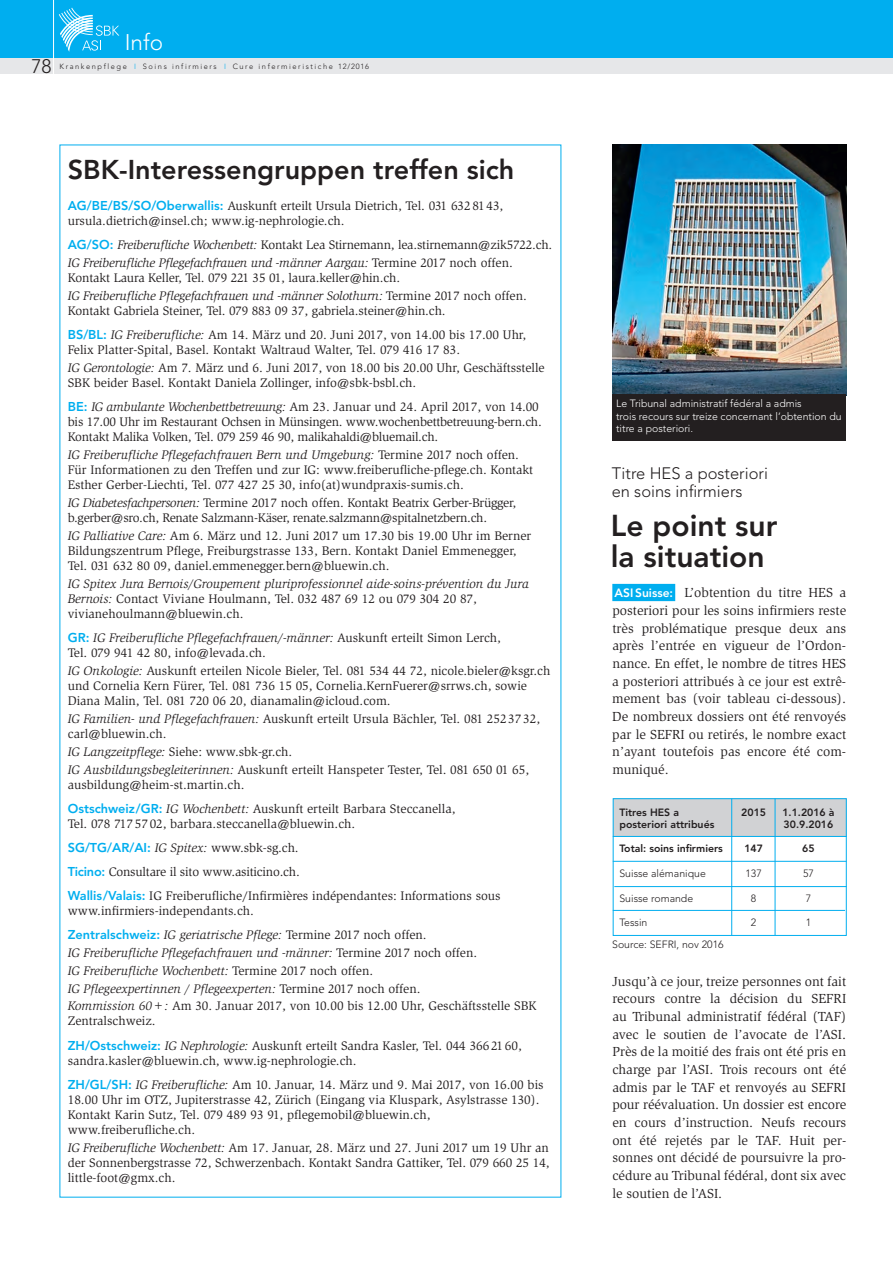
<style>
.page{position:relative;width:893px;height:1263px;background:#fff}
.page>*{position:absolute;margin:0;border:0;box-sizing:border-box;transform-origin:0 0}
.t1{font:800 30px/31.5px "Avenir";color:#231f20}
.t2{font:800 27px "Avenir";color:#231f20}
.t3{font:300 22.5px "Avenir";color:#fff}
.t4{font:300 19.5px "Avenir";color:#231f20}
.t5{font:300 16.5px/18px "Avenir";color:#231f20}
.t6{font:13.5px/17.7px "Slimbach";color:#231f20;text-align:justify}
.t7{font:12.75px/15.1px "Slimbach";color:#231f20}
.t8{font:italic 12.75px/17.7px "Slimbach";color:#231f20}
.t9{font:12.75px/15.1px "Slimbach";letter-spacing:-.025em;color:#231f20}
.t10{font:12.75px/15.1px "Slimbach";letter-spacing:-.02em;color:#231f20}
.t11{font:300 10.5px/12.8px "Avenir";color:#fff}
.t12{font:800 10.5px "Avenir";color:#231f20}
.t13{font:300 10.5px "Avenir";color:#231f20}
.t14{font:300 7.5px "Avenir";letter-spacing:.21em;color:#231f20}
.s1{color:#00aeef}
.s2{font-family:"Avenir";font-weight:800;color:#00aeef}
.s3{font-family:"Avenir";font-weight:800;font-style:normal;color:#00aeef}
.s4{font-style:normal}
.s5{font-style:italic}
.s6{font-family:"Avenir";font-weight:800;font-size:12px;color:#fff}
</style>
<div class="page">
<div style="left:613px;top:798px;width:234px;height:38px;background:#d1d2d4"></div>
<div style="left:0;top:58px;width:893px;height:16px;background:#e6e7e9"></div>
<div style="left:0;top:0;width:893px;height:58px;background:#00aeef"></div>
<hr style="left:53px;top:0;width:1px;height:74px;background:#fff">
<svg style="left:59px;top:8px;width:60px;height:44px"></svg>
<div style="left:612px;top:584px;width:63px;height:17px;background:#00aeef"></div>
<div style="left:613px;top:798px;width:234px;height:138px;border:1px solid #00aeef"></div>
<img style="left:612px;top:145px;width:234px;height:249px">
<hr style="left:613px;top:836px;width:234px;height:1px;background:#00aeef">
<hr style="left:613px;top:861px;width:234px;height:1px;background:#00aeef">
<hr style="left:614px;top:886px;width:233px;height:1px;background:#00aeef">
<hr style="left:613px;top:910px;width:232px;height:1px;background:#00aeef">
<div style="left:612px;top:394px;width:234px;height:47px;background:#231f20"></div>
<hr style="left:731px;top:798px;width:1px;height:137px;background:#00aeef">
<hr style="left:775px;top:799px;width:1px;height:136px;background:#00aeef">
<h3 class="t3" style="left:125px;top:33px;width:40px">Info</h3>
<h3 class="t4" style="left:31px;top:58px;width:22px">78</h3>
<p class="t14" style="left:60px;top:63px;width:311px">Krankenpflege <span class="s1">I</span> Soins infirmiers <span class="s1">I</span> Cure infermieristiche 12/2016</p>
<h2 class="t2" style="left:68px;top:159px;width:448px">SBK-Interessengruppen treffen sich</h2>
<p class="t7" style="left:68px;top:199px;width:437px"><span class="s2">AG/BE/BS/SO/Oberwallis:</span> Auskunft erteilt Ursula Dietrich, Tel. 031 6328143, ursula.dietrich@insel.ch; www.ig-nephrologie.ch.</p>
<p class="t8" style="left:68px;top:237px;width:486px"><span class="s3">AG/SO:</span> Freiberufliche Wochenbett: <span class="s4">Kontakt Lea Stirnemann, lea.stirnemann@zik5722.ch.<br></span>IG Freiberufliche Pflegefachfrauen und -männer Aargau: <span class="s4">Termine 2017 noch offen.</span></p>
<p class="t7" style="left:68px;top:270px;width:461px;line-height:17.7px">Kontakt Laura Keller, Tel. 079 221 35 01, laura.keller@hin.ch.<br><span class="s5">IG Freiberufliche Pflegefachfrauen und -männer Solothurn:</span> Termine 2017 noch offen.</p>
<p class="t7" style="left:68px;top:299px;width:460px;line-height:24.2px">Kontakt Gabriela Steiner, Tel. 079 883 09 37, gabriela.steiner@hin.ch.<br><span class="s2">BS/BL:</span> <span class="s5">IG Freiberufliche:</span> Am 14. März und 20. Juni 2017, von 14.00 bis 17.00 Uhr,</p>
<p class="t7" style="left:68px;top:342px;width:478px;line-height:17.7px">Felix Platter-Spital, Basel. Kontakt Waltraud Walter, Tel. 079 416 17 83.<br><span class="s5">IG Gerontologie:</span> Am 7. März und 6. Juni 2017, von 18.00 bis 20.00 Uhr, Geschäftsstelle</p>
<p class="t7" style="left:68px;top:371px;width:473px;line-height:24.2px">SBK beider Basel. Kontakt Daniela Zollinger, info@sbk-bsbl.ch.<br><span class="s2">BE:</span> <span class="s5">IG ambulante Wochenbettbetreuung:</span> Am 23. Januar und 24. April 2017, von 14.00</p>
<p class="t10" style="left:68px;top:415px;width:475px">bis 17.00 Uhr im Restaurant Ochsen in Münsingen. www.wochenbettbetreuung-bern.ch.<br>Kontakt Malika Volken, Tel. 079 259 46 90, malikahaldi@bluemail.ch.</p>
<p class="t7" style="left:68px;top:448px;width:467px"><span class="s5">IG Freiberufliche Pflegefachfrauen Bern und Umgebung:</span> Termine 2017 noch offen.<br>Für Informationen zu den Treffen und zur IG: www.freiberufliche-pflege.ch. Kontakt<br>Esther Gerber-Liechti, Tel. 077 427 25 30, info(at)wundpraxis-sumis.ch.</p>
<p class="t9" style="left:68px;top:496px;width:450px"><span class="s5">IG Diabetesfachpersonen:</span> Termine 2017 noch offen. Kontakt Beatrix Gerber-Brügger, b.gerber@sro.ch, Renate Salzmann-Käser, renate.salzmann@spitalnetzbern.ch.</p>
<p class="t7" style="left:68px;top:529px;width:465px"><span class="s5">IG Palliative Care:</span> Am 6. März und 12. Juni 2017 um 17.30 bis 19.00 Uhr im Berner<br>Bildungszentrum Pflege, Freiburgstrasse 133, Bern. Kontakt Daniel Emmenegger,<br>Tel. 031 632 80 09, daniel.emmenegger.bern@bluewin.ch.</p>
<p class="t8" style="left:68px;top:577px;width:463px;line-height:15.1px">IG Spitex Jura Bernois/Groupement pluriprofessionnel aide-soins-prévention du Jura<br>Bernois: <span class="s4">Contact Viviane Houlmann, Tel. 032 487 69 12 ou 079 304 20 87, vivianehoulmann@bluewin.ch.</span></p>
<p class="t7" style="left:68px;top:631px;width:435px"><span class="s2">GR:</span> <span class="s5">IG Freiberufliche Pflegefachfrauen/-männer:</span> Auskunft erteilt Simon Lerch,<br>Tel. 079 941 42 80, info@levada.ch.</p>
<p class="t7" style="left:68px;top:664px;width:484px"><span class="s5">IG Onkologie:</span> Auskunft erteilen Nicole Bieler, Tel. 081 534 44 72, nicole.bieler@ksgr.ch und Cornelia Kern Fürer, Tel. 081 736 15 05, Cornelia.KernFuerer@srrws.ch, sowie<br>Diana Malin, Tel. 081 720 06 20, dianamalin@icloud.com.</p>
<p class="t7" style="left:68px;top:712px;width:474px"><span class="s5">IG Familien- und Pflegefachfrauen:</span> Auskunft erteilt Ursula Bächler, Tel. 081 2523732, carl@bluewin.ch.</p>
<p class="t7" style="left:68px;top:744px;width:463px;line-height:17.7px"><span class="s5">IG Langzeitpflege:</span> Siehe: www.sbk-gr.ch.<br><span class="s5">IG Ausbildungsbegleiterinnen:</span> Auskunft erteilt Hanspeter Tester, Tel. 081 650 01 65,</p>
<p class="t7" style="left:68px;top:773px;width:389px;line-height:24.2px">ausbildung@heim-st.martin.ch.<br><span class="s2">Ostschweiz/GR:</span> <span class="s5">IG Wochenbett:</span> Auskunft erteilt Barbara Steccanella,</p>
<p class="t7" style="left:68px;top:813px;width:434px;line-height:24.2px">Tel. 078 7175702, barbara.steccanella@bluewin.ch.<br><span class="s2">SG/TG/AR/AI:</span> <span class="s5">IG Spitex:</span> www.sbk-sg.ch.<br><span class="s2">Ticino:</span> Consultare il sito www.asiticino.ch.<br><span class="s2">Wallis/Valais:</span> IG Freiberufliche/Infirmières indépendantes: Informations sous</p>
<p class="t7" style="left:68px;top:900px;width:360px;line-height:24.2px">www.infirmiers-independants.ch.<br><span class="s2">Zentralschweiz:</span> <span class="s5">IG geriatrische Pflege:</span> Termine 2017 noch offen.</p>
<p class="t8" style="left:68px;top:945px;width:471px">IG Freiberufliche Pflegefachfrauen und -männer: <span class="s4">Termine 2017 noch offen.<br></span>IG Freiberufliche Wochenbett: <span class="s4">Termine 2017 noch offen.<br></span>IG Pflegeexpertinnen / Pflegeexperten: <span class="s4">Termine 2017 noch offen.<br></span>Kommission 60+: <span class="s4">Am 30. Januar 2017, von 10.00 bis 12.00 Uhr, Geschäftsstelle SBK</span></p>
<p class="t7" style="left:68px;top:1010px;width:455px;line-height:24.2px">Zentralschweiz.<br><span class="s2">ZH/Ostschweiz:</span> <span class="s5">IG Nephrologie:</span> Auskunft erteilt Sandra Kasler, Tel. 044 3662160,</p>
<p class="t7" style="left:68px;top:1049px;width:477px;line-height:24.2px">sandra.kasler@bluewin.ch, www.ig-nephrologie.ch.<br><span class="s2">ZH/GL/SH:</span> <span class="s5">IG Freiberufliche:</span> Am 10. Januar, 14. März und 9. Mai 2017, von 16.00 bis</p>
<p class="t7" style="left:68px;top:1093px;width:473px">18.00 Uhr im OTZ, Jupiterstrasse 42, Zürich (Eingang via Kluspark, Asylstrasse 130).<br>Kontakt Karin Sutz, Tel. 079 489 93 91, pflegemobil@bluewin.ch, www.freiberufliche.ch.</p>
<p class="t7" style="left:68px;top:1141px;width:483px;text-align:justify"><span class="s5">IG Freiberufliche Wochenbett:</span> Am 17. Januar, 28. März und 27. Juni 2017 um 19 Uhr an der Sonnenbergstrasse 72, Schwerzenbach. Kontakt Sandra Gattiker, Tel. 079 660 25 14, little-foot@gmx.ch.</p>
<p class="t11" style="left:616px;top:398px;width:227px">Le Tribunal administratif fédéral a admis<br>trois recours sur treize concernant l’obtention du titre a posteriori.</p>
<p class="t5" style="left:612px;top:466px;width:158px">Titre HES a posteriori en soins infirmiers</p>
<h1 class="t1" style="left:611px;top:512px;width:168px">Le point sur la situation</h1>
<p class="t6" style="left:612px;top:585px;width:235px"><span class="s6">ASI Suisse:</span> L’obtention du titre HES a posteriori pour les soins infirmiers reste très problématique presque deux ans après l’entrée en vigueur de l’Ordon&shy;nance. En effet, le nombre de titres HES a posteriori attribués à ce jour est extrê&shy;mement bas (voir tableau ci-dessous).<br>De nombreux dossiers ont été renvoyés par le SEFRI ou retirés, le nombre exact n’ayant toutefois pas encore été com&shy;muniqué.</p>
<p class="t12" style="left:619px;top:808px;width:61px">Titres HES a</p>
<p class="t12" style="left:741px;top:808px;width:26px">2015</p>
<p class="t12" style="left:782px;top:808px;width:54px">1.1.2016 à</p>
<p class="t12" style="left:619px;top:820px;width:96px">posteriori attribués</p>
<p class="t12" style="left:784px;top:820px;width:51px">30.9.2016</p>
<p class="t12" style="left:619px;top:844px;width:105px">Total: soins infirmiers</p>
<p class="t12" style="left:744px;top:844px;width:20px">147</p>
<p class="t12" style="left:802px;top:844px;width:14px">65</p>
<p class="t13" style="left:619px;top:869px;width:88px">Suisse alémanique</p>
<p class="t13" style="left:745px;top:869px;width:18px">137</p>
<p class="t13" style="left:803px;top:869px;width:12px">57</p>
<p class="t13" style="left:619px;top:894px;width:75px">Suisse romande</p>
<p class="t13" style="left:751px;top:894px;width:7px">8</p>
<p class="t13" style="left:806px;top:894px;width:7px">7</p>
<p class="t13" style="left:619px;top:918px;width:30px">Tessin</p>
<p class="t13" style="left:751px;top:918px;width:7px">2</p>
<p class="t13" style="left:806px;top:918px;width:7px">1</p>
<p class="t13" style="left:612px;top:940px;width:113px">Source: SEFRI, nov 2016</p>
<p class="t6" style="left:612px;top:973px;width:235px">Jusqu’à ce jour, treize personnes ont fait recours contre la décision du SEFRI au Tribunal administratif fédéral (TAF) avec le soutien de l’avocate de l’ASI.<br>Près de la moitié des frais ont été pris en charge par l’ASI. Trois recours ont été admis par le TAF et renvoyés au SEFRI pour réévaluation. Un dossier est encore en cours d’instruction. Neufs recours ont été rejetés par le TAF. Huit per&shy;sonnes ont décidé de poursuivre la pro&shy;cédure au Tribunal fédéral, dont six avec le soutien de l’ASI.</p>
</div>
